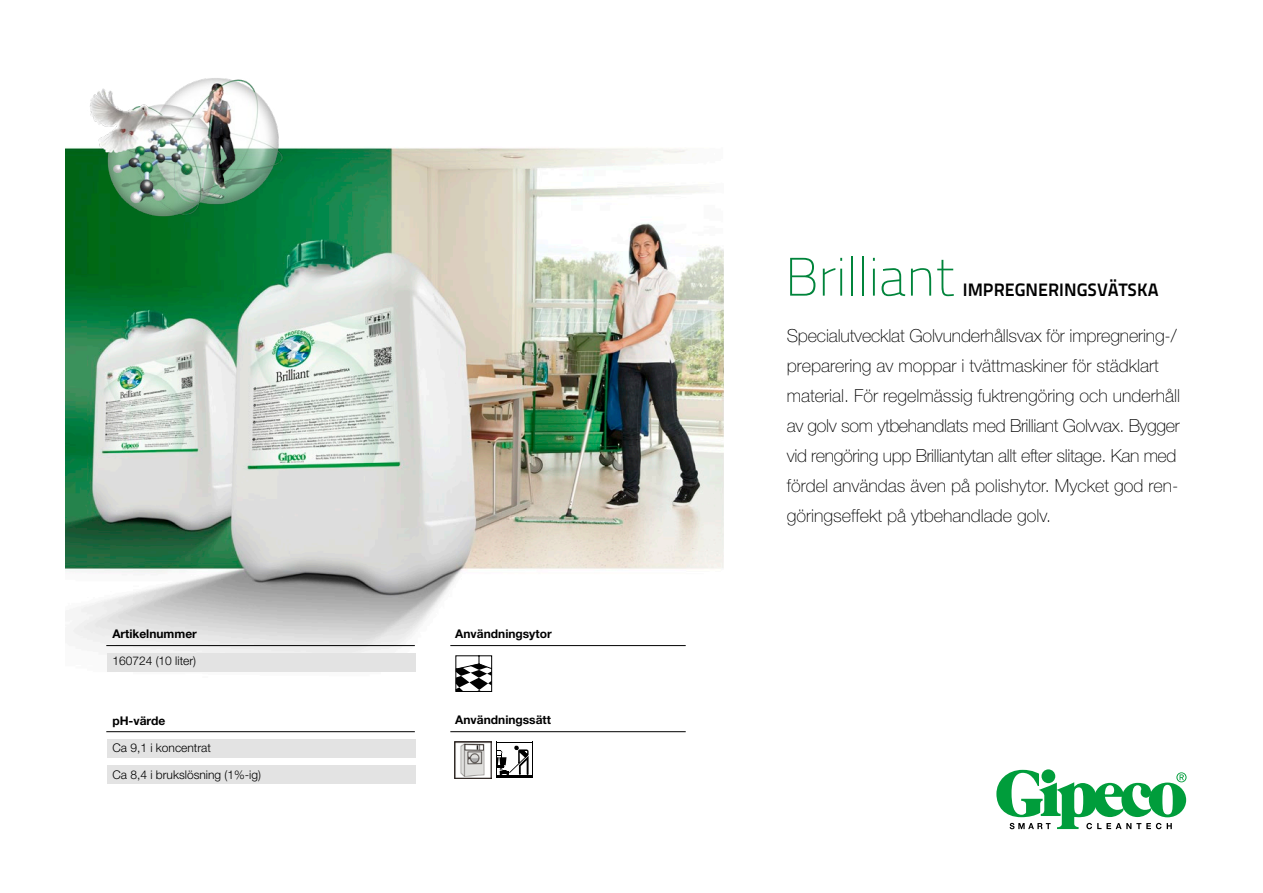
<style>
.page{position:relative;width:1263px;height:893px;background:#fff}
.page>*{position:absolute;margin:0;border:0;box-sizing:border-box;transform-origin:0 0}
.t1{font:700 54px "Titillium Text 14 L";letter-spacing:-.02em;color:#00843b}
.t2{font:100 18px/30px "Helvetica Neue LT Std";color:#000}
.t3{font:18px "Titillium Text 14 L 800 wt";color:#000}
.t4{font:300 12px "Helvetica Neue LT Std";color:#000}
.t5{font:700 12px "Helvetica Neue LT Std";color:#000}
</style>
<div class="page">
<svg style="left:996px;top:770px;width:190px;height:59px"></svg>
<img style="left:66px;top:147px;width:658px;height:545px">
<img style="left:85px;top:78px;width:206px;height:156px">
<div style="left:107px;top:653px;width:309px;height:18px;background:#e3e3e3"></div>
<div style="left:107px;top:739px;width:309px;height:19px;background:#e3e3e3"></div>
<div style="left:107px;top:765px;width:309px;height:19px;background:#e3e3e3"></div>
<hr style="left:106px;top:645px;width:309px;height:1px;background:#000">
<hr style="left:106px;top:731px;width:309px;height:1px;background:#000">
<hr style="left:450px;top:645px;width:236px;height:1px;background:#000">
<hr style="left:450px;top:731px;width:236px;height:1px;background:#000">
<hr style="left:532px;top:742px;width:1px;height:36px;background:#000">
<hr style="left:496px;top:742px;width:1px;height:36px;background:#000">
<hr style="left:496px;top:742px;width:36px;height:1px;background:#000">
<hr style="left:496px;top:776px;width:36px;height:2px;background:#000">
<svg style="left:497px;top:745px;width:32px;height:30px"></svg>
<svg style="left:455px;top:655px;width:37px;height:37px"></svg>
<img style="left:455px;top:742px;width:36px;height:36px">
<p class="t5" style="left:112px;top:626px;width:86px">Artikelnummer</p>
<p class="t4" style="left:112px;top:653px;width:85px">160724 (10 liter)</p>
<p class="t5" style="left:112px;top:713px;width:54px">pH-värde</p>
<p class="t4" style="left:112px;top:740px;width:100px">Ca 9,1 i koncentrat</p>
<p class="t4" style="left:112px;top:767px;width:150px">Ca 8,4 i brukslösning (1%-ig)</p>
<p class="t5" style="left:455px;top:626px;width:98px">Användningsytor</p>
<p class="t5" style="left:455px;top:712px;width:97px">Användningssätt</p>
<h1 class="t1" style="left:784px;top:245px;width:172px">Brilliant</h1>
<p class="t3" style="left:963px;top:278px;width:197px">IMPREGNERINGSVÄTSKA</p>
<p class="t2" style="left:787px;top:321px;width:395px">Specialutvecklat Golvunderhållsvax för impregnering-/ preparering av moppar i tvättmaskiner för städklart material. För regelmässig fuktrengöring och underhåll av golv som ytbehandlats med Brilliant Golvvax. Bygger vid rengöring upp Brilliantytan allt efter slitage. Kan med fördel användas även på polishytor. Mycket god ren&shy;göringseffekt på ytbehandlade golv.</p>
</div>
